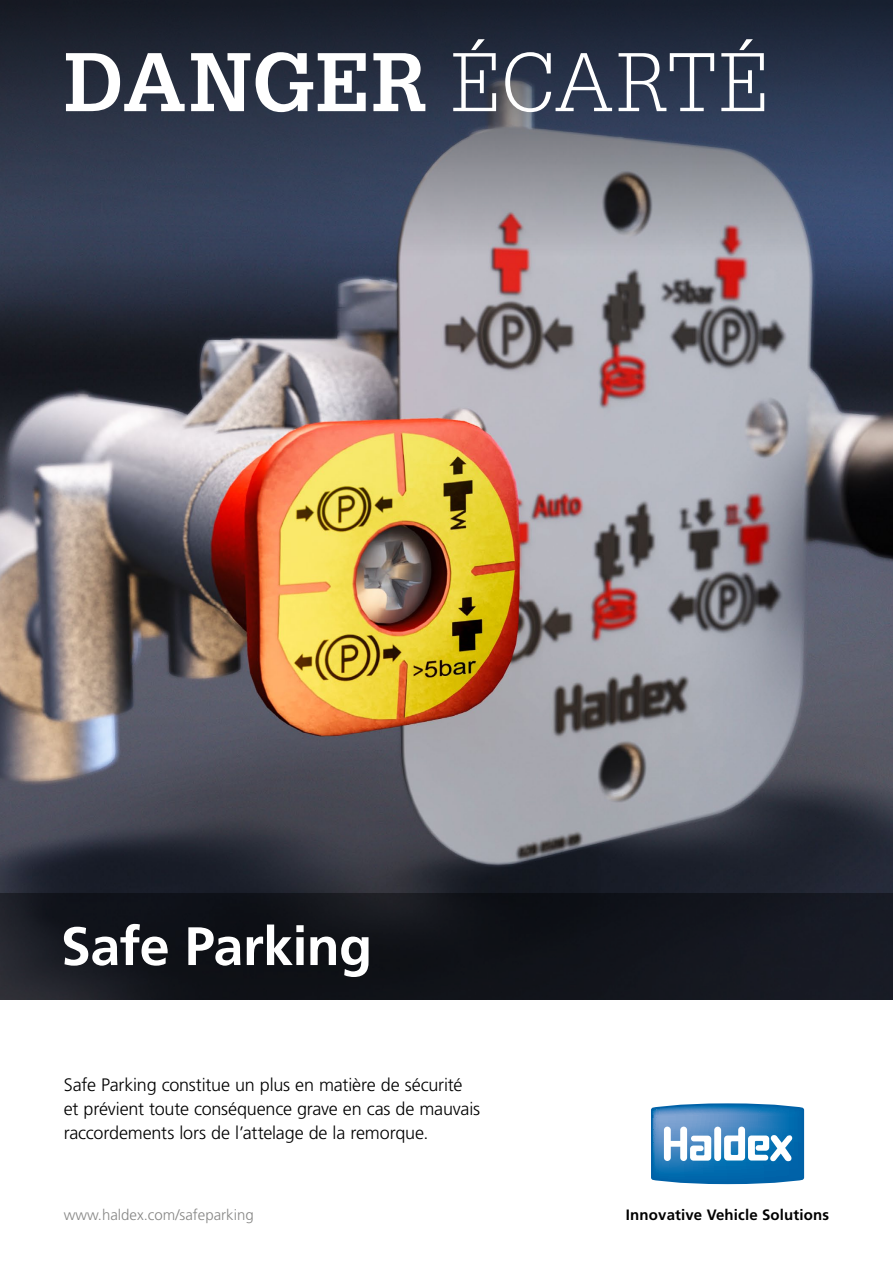
<style>
.page{position:relative;width:893px;height:1263px;background:#fff}
.page>*{position:absolute;margin:0;border:0;box-sizing:border-box;transform-origin:0 0}
.Front_Head{font:700 81px "Glypha LT Std";letter-spacing:.01em;color:#fff}
.Front_Title{font:700 54px "Frutiger LT Std";letter-spacing:-.015em;color:#fff}
.Front_Teaser{font:300 18px/24px "Frutiger LT Pro";letter-spacing:-.01em;color:#000}
.Front_Webaddress{font:300 15px "Frutiger LT Std";color:#878786}
.Logo_Tagline{font:700 15px "Frutiger LT Std";letter-spacing:.01em;color:#000}
.s1{font-weight:300}
</style>
<div class="page">
<img style="left:0;top:256px;width:893px;height:637px">
<svg style="left:0;top:0;width:893px;height:256px;background:#3f4759"></svg>
<svg style="left:0;top:893px;width:893px;height:106px;background:#12151c"></svg>
<svg style="left:651px;top:1103px;width:153px;height:81px"></svg>
<p class="Front_Head" style="left:64px;top:32px;width:707px">DANGER <span class="s1">ÉCARTÉ</span></p>
<p class="Front_Title" style="left:61px;top:914px;width:313px">Safe Parking</p>
<p class="Front_Teaser" style="left:64px;top:1073px;width:418px">Safe Parking constitue un plus en matière de sécurité et prévient toute conséquence grave en cas de mauvais raccordements lors de l’attelage de la remorque.</p>
<p class="Front_Webaddress" style="left:64px;top:1207px;width:192px">www.haldex.com/safeparking</p>
<p class="Logo_Tagline" style="left:626px;top:1206px;width:205px">Innovative Vehicle Solutions</p>
</div>
